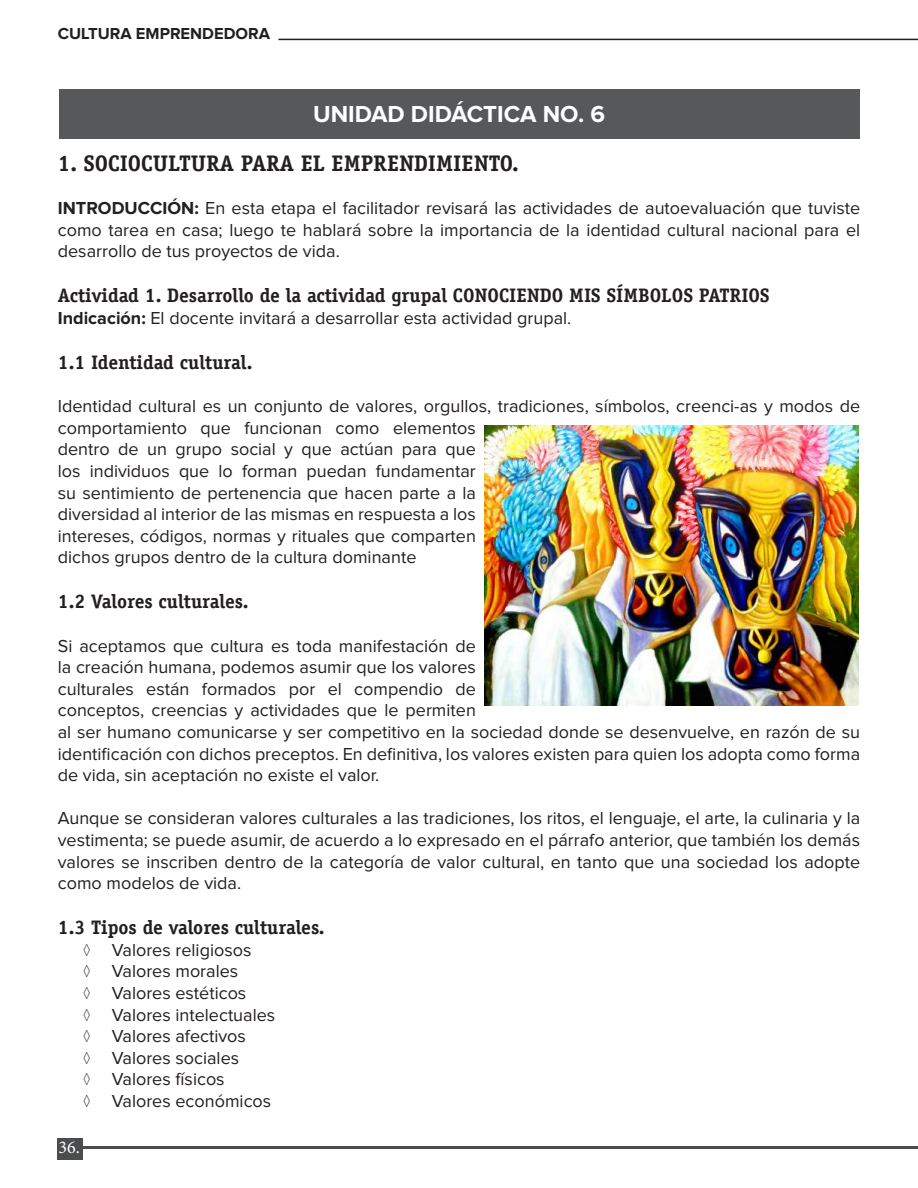
<style>
.page{position:relative;width:918px;height:1188px;background:#fff}
.page>*{position:absolute;margin:0;border:0;box-sizing:border-box;transform-origin:0 0}
.t1{font:700 24px "Proxima Nova";color:#fff}
.t2{font:700 22.5px "Officina Serif LT";color:#231f20}
.t3{font:700 19.5px "Officina Serif LT";color:#231f20}
.t4{font:18px/21.6px "Proxima Nova";color:#231f20}
.t5{font:18px "Minion Pro";color:#fff}
.t6{font:700 16.5px "Proxima Nova";color:#231f20}
.s1{font-weight:700}
</style>
<div class="page">
<hr style="left:279px;top:39px;width:639px;height:1px;background:#231f20">
<div style="left:57px;top:1138px;width:25px;height:22px;background:#4b4c4d"></div>
<hr style="left:82px;top:1146px;width:836px;height:3px;background:#4b4c4d">
<div style="left:59px;top:89px;width:800px;height:50px;background:#57585a"></div>
<img style="left:484px;top:425px;width:375px;height:281px">
<p class="t6" style="left:58px;top:26px;width:214px">CULTURA EMPRENDEDORA</p>
<h1 class="t1" style="left:313px;top:103px;width:293px">UNIDAD DIDÁCTICA NO. 6</h1>
<p class="t2" style="left:58px;top:149px;width:462px">1. SOCIOCULTURA PARA EL EMPRENDIMIENTO.</p>
<p class="t4" style="left:58px;top:198px;width:804px;text-align:justify"><span class="s1">INTRODUCCIÓN:</span> En esta etapa el facilitador revisará las actividades de autoevaluación que tuviste como tarea en casa; luego te hablará sobre la importancia de la identidad cultural nacional para el desarrollo de tus proyectos de vida.</p>
<p class="t3" style="left:58px;top:284px;width:713px">Actividad 1. Desarrollo de la actividad grupal CONOCIENDO MIS SÍMBOLOS PATRIOS</p>
<p class="t4" style="left:58px;top:308px;width:515px"><span class="s1">Indicación:</span> El docente invitará a desarrollar esta actividad grupal.</p>
<p class="t3" style="left:58px;top:350px;width:196px">1.1 Identidad cultural.</p>
<p class="t4" style="left:58px;top:396px;width:804px">Identidad cultural es un conjunto de valores, orgullos, tradiciones, símbolos, creenci-as y modos de comportamiento que funcionan como elementos<br>dentro de un grupo social y que actúan para que<br>los individuos que lo forman puedan fundamentar<br>su sentimiento de pertenencia que hacen parte a la<br>diversidad al interior de las mismas en respuesta a los<br>intereses, códigos, normas y rituales que comparten<br>dichos grupos dentro de la cultura dominante</p>
<p class="t3" style="left:58px;top:590px;width:192px">1.2 Valores culturales.</p>
<p class="t4" style="left:58px;top:636px;width:804px">Si aceptamos que cultura es toda manifestación de<br>la creación humana, podemos asumir que los valores<br>culturales están formados por el compendio de<br>conceptos, creencias y actividades que le permiten<br>al ser humano comunicarse y ser competitivo en la sociedad donde se desenvuelve, en razón de su identificación con dichos preceptos. En definitiva, los valores existen para quien los adopta como forma de vida, sin aceptación no existe el valor.</p>
<p class="t4" style="left:58px;top:808px;width:804px;text-align:justify">Aunque se consideran valores culturales a las tradiciones, los ritos, el lenguaje, el arte, la culinaria y la vestimenta; se puede asumir, de acuerdo a lo expresado en el párrafo anterior, que también los demás valores se inscriben dentro de la categoría de valor cultural, en tanto que una sociedad los adopte como modelos de vida.</p>
<p class="t3" style="left:58px;top:915px;width:268px">1.3 Tipos de valores culturales.</p>
<p class="t4" style="left:83px;top:940px;width:193px">◊ Valores religiosos<br>◊ Valores morales<br>◊ Valores estéticos<br>◊ Valores intelectuales ◊ Valores afectivos<br>◊ Valores sociales<br>◊ Valores físicos<br>◊ Valores económicos</p>
<p class="t5" style="left:58px;top:1135px;width:23px">36.</p>
</div>
